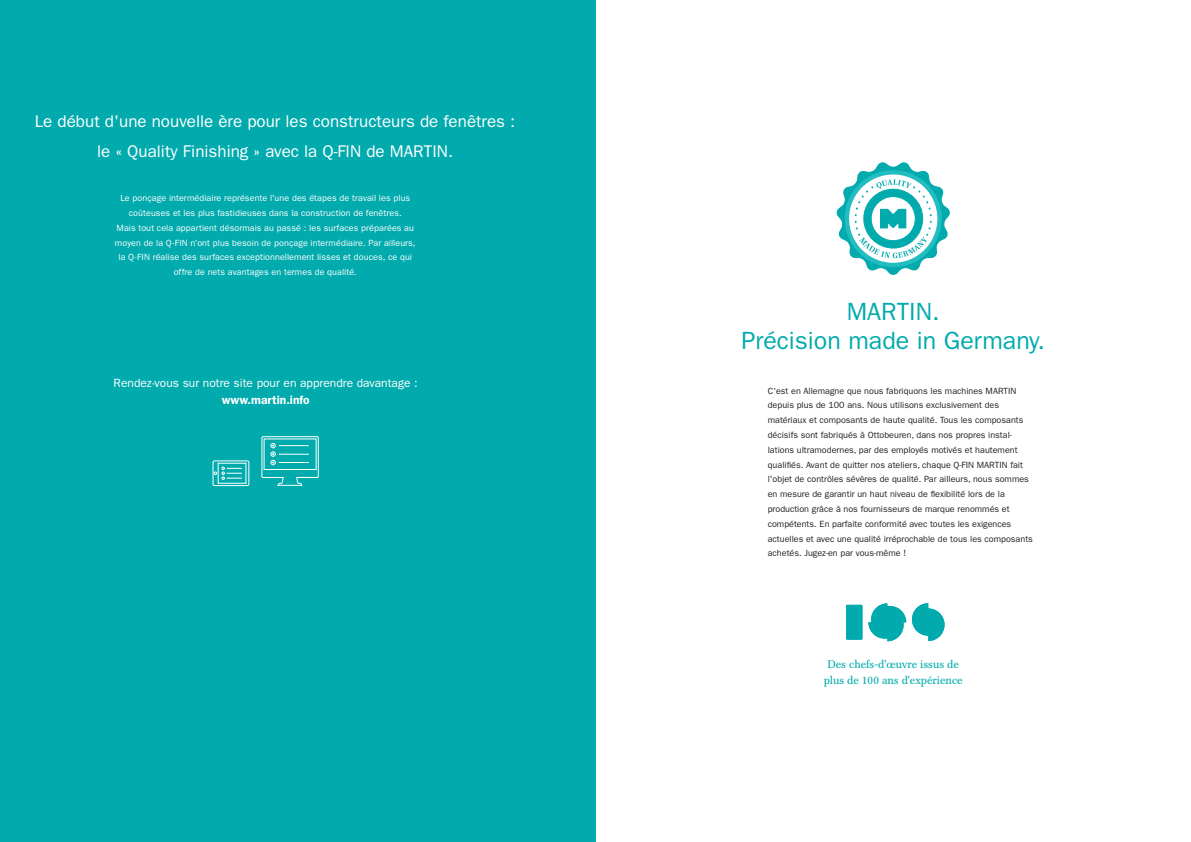
<style>
.page{position:relative;width:1191px;height:842px;background:#fff}
.page>*{position:absolute;margin:0;border:0;box-sizing:border-box;transform-origin:0 0}
.t1{font:25px/29.6px "ITC Franklin Gothic Std";color:#00aaad;text-align:center}
.t2{font:17px/29.6px "ITC Franklin Gothic Std";color:#fff;text-align:center}
.t3{font:12px "ITC Franklin Gothic Std";color:#fff}
.t4{font:600 12px "ITC Franklin Gothic Std";color:#fff}
.t5{font:11px/16.5px "Franklin Antiqua BQ";color:#00aaad;text-align:center}
.t6{font:9px/14.8px "ITC Franklin Gothic Std";color:#231f20}
.t7{font:9px/14.8px "ITC Franklin Gothic Std";letter-spacing:.01em;color:#fff;text-align:center}
</style>
<div class="page">
<svg style="left:836px;top:162px;width:114px;height:113px"></svg>
<svg style="left:846px;top:603px;width:98px;height:38px"></svg>
<div style="left:0;top:0;width:595px;height:842px;background:#00aaad"></div>
<svg style="left:261px;top:436px;width:58px;height:50px"></svg>
<svg style="left:212px;top:460px;width:37px;height:26px"></svg>
<h2 class="t2" style="left:35px;top:107px;width:482px">Le début d'une nouvelle ère pour les constructeurs de fenêtres : le « Quality Finishing » avec la Q-FIN de MARTIN.</h2>
<p class="t7" style="left:115px;top:191px;width:302px">Le ponçage intermédiaire représente l'une des étapes de travail les plus coûteuses et les plus fastidieuses dans la construction de fenêtres.<br>Mais tout cela appartient désormais au passé : les surfaces préparées au moyen de la Q-FIN n'ont plus besoin de ponçage intermédiaire. Par ailleurs, la Q-FIN réalise des surfaces exceptionnellement lisses et douces, ce qui offre de nets avantages en termes de qualité.</p>
<h3 class="t3" style="left:114px;top:376px;width:306px">Rendez-vous sur notre site pour en apprendre davantage :</h3>
<h3 class="t4" style="left:222px;top:392px;width:89px">www.martin.info</h3>
<h1 class="t1" style="left:741px;top:297px;width:305px">MARTIN.<br>Précision made in Germany.</h1>
<p class="t6" style="left:767px;top:383px;width:267px">C'est en Allemagne que nous fabriquons les machines MARTIN depuis plus de 100 ans. Nous utilisons exclusivement des matériaux et composants de haute qualité. Tous les composants décisifs sont fabriqués à Ottobeuren, dans nos propres instal&shy;lations ultramodernes, par des employés motivés et hautement qualifiés. Avant de quitter nos ateliers, chaque Q-FIN MARTIN fait l'objet de contrôles sévères de qualité. Par ailleurs, nous sommes en mesure de garantir un haut niveau de flexibilité lors de la production grâce à nos fournisseurs de marque renommés et compétents. En parfaite conformité avec toutes les exigences actuelles et avec une qualité irréprochable de tous les composants achetés. Jugez-en par vous-même !</p>
<p class="t5" style="left:823px;top:656px;width:140px">Des chefs-d'œuvre issus de plus de 100 ans d'expérience</p>
</div>
